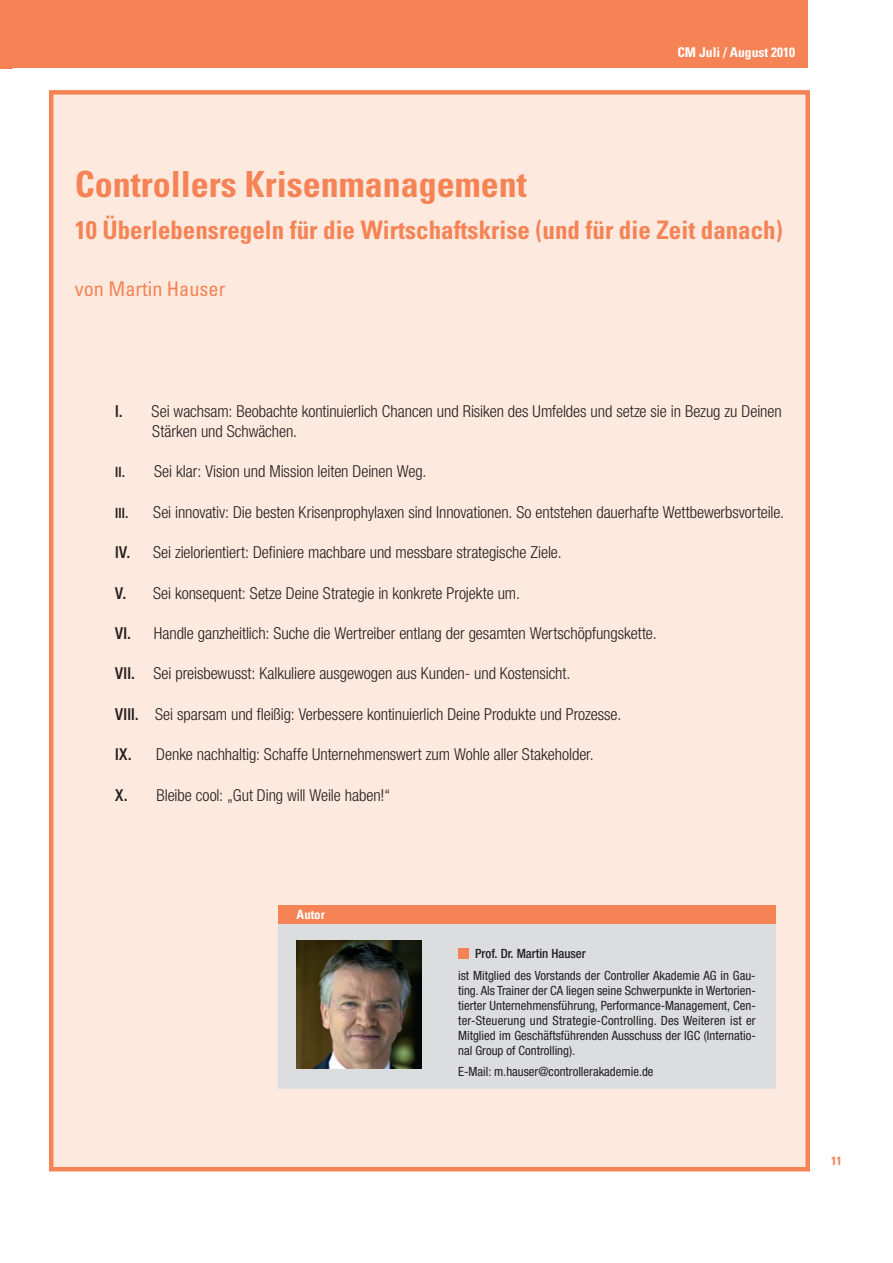
<style>
.page{position:relative;width:893px;height:1263px;background:#fff}
.page>*{position:absolute;margin:0;border:0;box-sizing:border-box;transform-origin:0 0}
.t1{font:700 condensed 36px "Univers LT Std";color:#f58355}
.t2{font:700 condensed 25.5px "Univers LT Std";color:#f58355}
.t3{font:condensed 20.25px "Univers LT Std";color:#f58355}
.t4{font:300 condensed 16.5px/20.2px "Helvetica Neue LT Std";letter-spacing:-.005em;color:#231f20}
.t5{font:500 condensed 16.5px "Helvetica Neue LT Std";color:#231f20}
.t6{font:500 condensed 14.25px "Helvetica Neue LT Std";color:#231f20}
.t7{font:700 condensed 13.5px "Univers LT Std";color:#fff}
.t8{font:condensed 12.75px/15px "Helvetica Neue LT Std";color:#231f20;text-align:justify}
.t9{font:500 condensed 12.75px "Helvetica Neue LT Std";color:#231f20}
.t10{font:700 condensed 12.75px "Univers LT Std";color:#fff}
.t11{font:700 condensed 12px "Univers LT Std";color:#f58355}
.s1{font-weight:500}
</style>
<div class="page">
<div style="left:0;top:0;width:808px;height:68px;background:#f58355"></div>
<div style="left:51px;top:92px;width:757px;height:1077px;background:#fde9dd"></div>
<div style="left:49px;top:90px;width:761px;height:1081px;border:4px solid #f58355"></div>
<div style="left:279px;top:922px;width:497px;height:167px;background:#dcdddf"></div>
<img style="left:297px;top:941px;width:124px;height:127px">
<div style="left:279px;top:905px;width:497px;height:19px;background:#f58355"></div>
<div style="left:458px;top:948px;width:11px;height:10px;background:#f58355"></div>
<p class="t7" style="left:677px;top:43px;width:119px">CM Juli / August 2010</p>
<h1 class="t1" style="left:75px;top:162px;width:453px">Controllers Krisenmanagement</h1>
<h2 class="t2" style="left:75px;top:215px;width:709px">10 Überlebensregeln für die Wirtschaftskrise (und für die Zeit danach)</h2>
<p class="t3" style="left:75px;top:276px;width:152px">von Martin Hauser</p>
<p class="t5" style="left:115px;top:401px;width:9px">I.</p>
<p class="t4" style="left:152px;top:401px;width:632px">Sei wachsam: Beobachte kontinuierlich Chancen und Risiken des Umfeldes und setze sie in Bezug zu Deinen<br>Stärken und Schwächen.</p>
<p class="t6" style="left:115px;top:464px;width:12px">II.</p>
<p class="t4" style="left:154px;top:461px;width:274px">Sei klar: Vision und Mission leiten Deinen Weg.</p>
<p class="t6" style="left:115px;top:504px;width:15px">III.</p>
<p class="t4" style="left:153px;top:502px;width:632px">Sei innovativ: Die besten Krisenprophylaxen sind Innovationen. So entstehen dauerhafte Wettbewerbsvorteile.</p>
<p class="t5" style="left:115px;top:542px;width:17px">IV.</p>
<p class="t4" style="left:153px;top:542px;width:410px">Sei zielorientiert: Definiere machbare und messbare strategische Ziele.</p>
<p class="t5" style="left:115px;top:583px;width:13px">V.</p>
<p class="t4" style="left:153px;top:582px;width:368px">Sei konsequent: Setze Deine Strategie in konkrete Projekte um.</p>
<p class="t5" style="left:115px;top:623px;width:17px">VI.</p>
<p class="t4" style="left:154px;top:623px;width:504px">Handle ganzheitlich: Suche die Wertreiber entlang der gesamten Wertschöpfungskette.</p>
<p class="t4" style="left:115px;top:663px;width:457px"><span class="s1">VII.</span> Sei preisbewusst: Kalkuliere ausgewogen aus Kunden- und Kostensicht.</p>
<p class="t4" style="left:115px;top:704px;width:508px"><span class="s1">VIII.</span> Sei sparsam und fleißig: Verbessere kontinuierlich Deine Produkte und Prozesse.</p>
<p class="t5" style="left:115px;top:744px;width:18px">IX.</p>
<p class="t4" style="left:156px;top:744px;width:439px">Denke nachhaltig: Schaffe Unternehmenswert zum Wohle aller Stakeholder.</p>
<p class="t5" style="left:115px;top:785px;width:14px">X.</p>
<p class="t4" style="left:156px;top:784px;width:235px">Bleibe cool: „Gut Ding will Weile haben!“</p>
<p class="t10" style="left:297px;top:907px;width:30px">Autor</p>
<p class="t9" style="left:475px;top:946px;width:112px">Prof. Dr. Martin Hauser</p>
<p class="t8" style="left:458px;top:967px;width:299px">ist Mitglied des Vorstands der Controller Akademie AG in Gau&shy;ting. Als Trainer der CA liegen seine Schwerpunkte in Wertorien&shy;tierter Unternehmensführung, Performance-Management, Cen&shy;ter-Steuerung und Strategie-Controlling. Des Weiteren ist er Mitglied im Geschäftsführenden Ausschuss der IGC (Internatio&shy;nal Group of Controlling).</p>
<p class="t8" style="left:458px;top:1064px;width:197px">E-Mail: m.hauser@controllerakademie.de</p>
<p class="t11" style="left:831px;top:1154px;width:12px">11</p>
</div>
